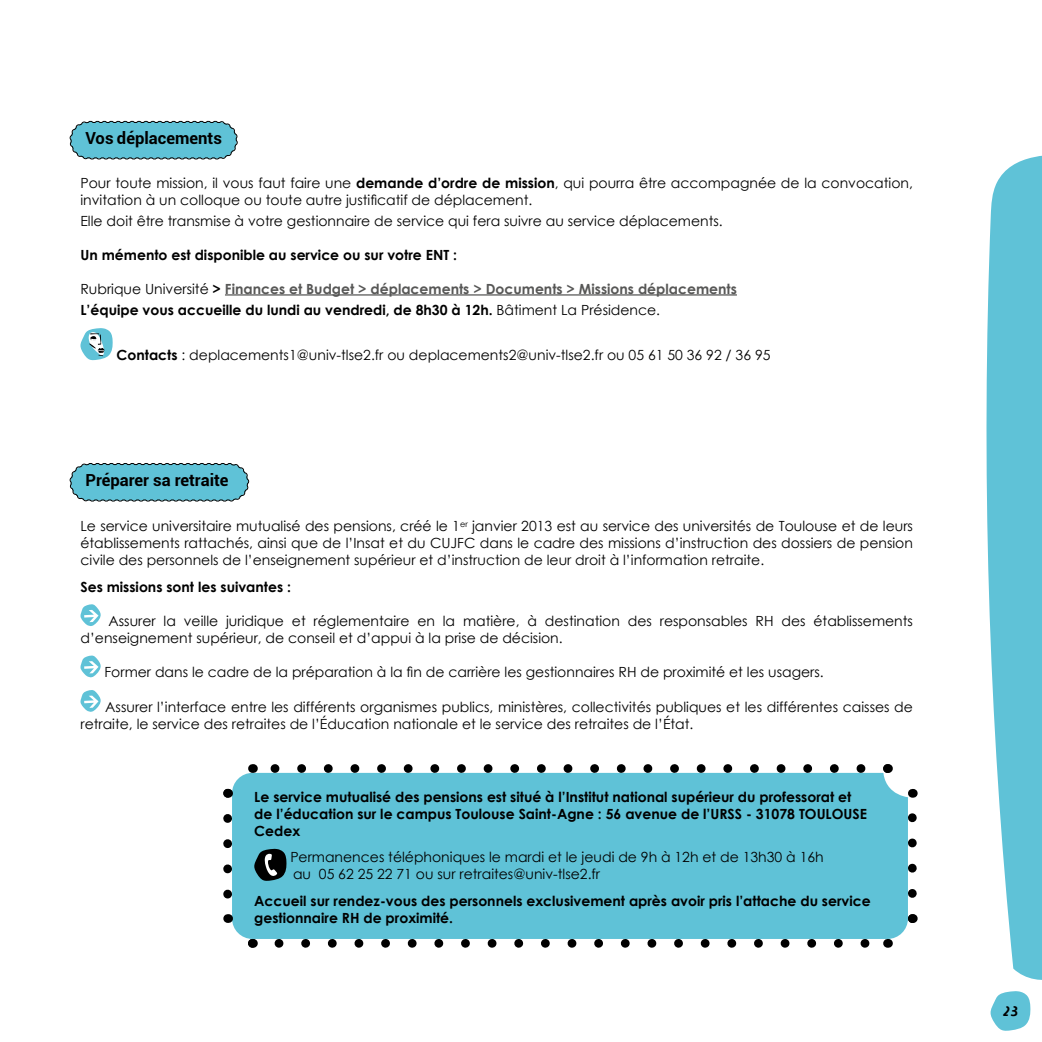
<style>
.page{position:relative;width:1042px;height:1042px;background:#fff}
.page>*{position:absolute;margin:0;border:0;box-sizing:border-box;transform-origin:0 0}
.t1{font:700 16.62px "Roboto";color:#000}
.t2{font:14px/16.8px "Century Gothic";color:#000}
.t3{font:700 14px/16.8px "Century Gothic";color:#000}
.t4{font:700 14px/21.7px "Century Gothic";color:#575756}
.t5{font:14px "Josephin";color:#000}
.s1{font-weight:700}
.s2{font-weight:400;color:#000}
.s3{color:#000}
</style>
<div class="page">
<svg style="left:990px;top:991px;width:40px;height:40px"></svg>
<svg style="left:986px;top:155px;width:56px;height:825px;background:#76cbdc"></svg>
<div style="left:228px;top:768px;width:684px;height:175px;background:#5fc2d7;border-radius:25px"></div>
<div style="left:223px;top:764px;width:693px;height:183px;border:9px solid #fff;border-radius:25px"></div>
<svg style="left:223px;top:818px;width:9px;height:88px"></svg>
<svg style="left:279px;top:939px;width:595px;height:8px"></svg>
<svg style="left:908px;top:806px;width:8px;height:87px"></svg>
<svg style="left:266px;top:764px;width:595px;height:9px"></svg>
<svg style="left:223px;top:914px;width:38px;height:34px"></svg>
<svg style="left:887px;top:910px;width:31px;height:38px"></svg>
<svg style="left:879px;top:764px;width:34px;height:35px"></svg>
<svg style="left:223px;top:764px;width:30px;height:38px"></svg>
<hr style="left:225px;top:294px;width:512px;height:2px;background:#575756">
<svg style="left:70px;top:120px;width:168px;height:40px;background:#6abcce"></svg>
<svg style="left:80px;top:328px;width:33px;height:32px"></svg>
<svg style="left:70px;top:463px;width:179px;height:39px;background:#66bacc"></svg>
<svg style="left:80px;top:604px;width:21px;height:22px"></svg>
<svg style="left:80px;top:655px;width:21px;height:22px"></svg>
<svg style="left:80px;top:690px;width:21px;height:22px"></svg>
<svg style="left:254px;top:848px;width:33px;height:33px"></svg>
<p class="t1" style="left:85px;top:127px;width:138px">Vos déplacements</p>
<p class="t2" style="left:80px;top:174px;width:834px">Pour toute mission, il vous faut faire une <span class="s1">demande d’ordre de mission</span>, qui pourra être accompagnée de la convocation, invitation à un colloque ou toute autre justificatif de déplacement.</p>
<p class="t2" style="left:80px;top:213px;width:644px">Elle doit être transmise à votre gestionnaire de service qui fera suivre au service déplacements.</p>
<p class="t3" style="left:80px;top:246px;width:378px">Un mémento est disponible au service ou sur votre ENT :</p>
<p class="t4" style="left:80px;top:277px;width:658px"><span class="s2">Rubrique Université</span> <span class="s3">&gt;</span> Finances et Budget &gt; déplacements &gt; Documents &gt; Missions déplacements<br><span class="s3">L’équipe vous accueille du lundi au vendredi, de 8h30 à 12h.</span> <span class="s2">Bâtiment La Présidence.</span></p>
<p class="t2" style="left:117px;top:346px;width:655px"><span class="s1">Contacts</span> : deplacements1@univ-tlse2.fr ou deplacements2@univ-tlse2.fr ou 05 61 50 36 92 / 36 95</p>
<p class="t1" style="left:85px;top:469px;width:145px">Préparer sa retraite</p>
<p class="t2" style="left:80px;top:517px;width:834px;text-align:justify">Le service universitaire mutualisé des pensions, créé le 1<sup>er</sup> janvier 2013 est au service des universités de Toulouse et de leurs établissements rattachés, ainsi que de l’Insat et du CUJFC dans le cadre des missions d’instruction des dossiers de pension civile des personnels de l’enseignement supérieur et d’instruction de leur droit à l’information retraite.</p>
<p class="t3" style="left:80px;top:578px;width:212px">Ses missions sont les suivantes :</p>
<p class="t2" style="left:80px;top:612px;width:834px;text-indent:28px">Assurer la veille juridique et réglementaire en la matière, à destination des responsables RH des établissements d’enseignement supérieur, de conseil et d’appui à la prise de décision.</p>
<p class="t2" style="left:104px;top:663px;width:721px">Former dans le cadre de la préparation à la fin de carrière les gestionnaires RH de proximité et les usagers.</p>
<p class="t2" style="left:80px;top:698px;width:834px;text-indent:25px">Assurer l’interface entre les différents organismes publics, ministères, collectivités publiques et les différentes caisses de retraite, le service des retraites de l’Éducation nationale et le service des retraites de l’État.</p>
<p class="t3" style="left:254px;top:788px;width:614px">Le service mutualisé des pensions est situé à l’Institut national supérieur du professorat et de l’éducation sur le campus Toulouse Saint-Agne : 56 avenue de l’URSS - 31078 TOULOUSE<br>Cedex</p>
<p class="t2" style="left:290px;top:848px;width:535px">Permanences téléphoniques le mardi et le jeudi de 9h à 12h et de 13h30 à 16h au 05 62 25 22 71 ou sur retraites@univ-tlse2.fr</p>
<p class="t3" style="left:254px;top:892px;width:618px">Accueil sur rendez-vous des personnels exclusivement après avoir pris l’attache du service gestionnaire RH de proximité.</p>
<p class="t5" style="left:1002px;top:1003px;width:17px">23</p>
</div>
